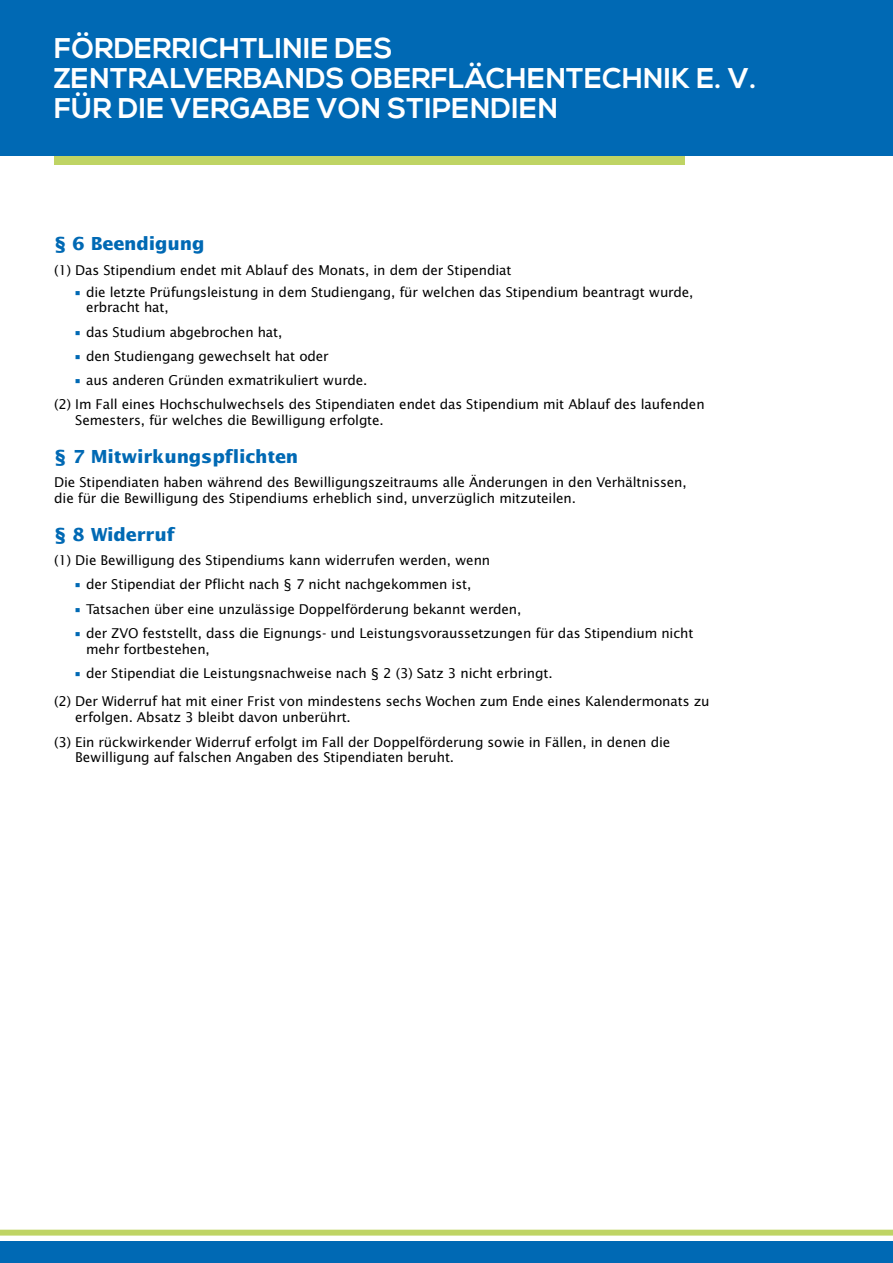
<style>
.page{position:relative;width:893px;height:1263px;background:#fff}
.page>*{position:absolute;margin:0;border:0;box-sizing:border-box;transform-origin:0 0}
.t1{font:700 28.5px/30px "Nexa";letter-spacing:.01em;color:#fff}
.t2{font:700 18px "Lucida Sans";letter-spacing:-.01em;color:#0069b4}
.t3{font:13.5px/15.8px "Lucida Sans";letter-spacing:-.01em;color:#000}
.s1{color:#0069b4}
</style>
<div class="page">
<div style="left:54px;top:150px;width:631px;height:15px;background:#bfd464"></div>
<div style="left:0;top:0;width:893px;height:155px;background:#0069b4"></div>
<div style="left:0;top:1241px;width:893px;height:22px;background:#0069b4"></div>
<div style="left:0;top:1230px;width:893px;height:5px;background:#bfd464"></div>
<h1 class="t1" style="left:54px;top:35px;width:704px">FÖRDERRICHTLINIE DES<br>ZENTRALVERBANDS OBERFLÄCHENTECHNIK E. V.<br>FÜR DIE VERGABE VON STIPENDIEN</h1>
<h2 class="t2" style="left:54px;top:233px;width:152px">§ 6 Beendigung</h2>
<p class="t3" style="left:54px;top:261px;width:459px">(1) Das Stipendium endet mit Ablauf des Monats, in dem der Stipendiat</p>
<p class="t3" style="left:86px;top:284px;width:609px;text-indent:-13px"><span class="s1">•</span> die letzte Prüfungsleistung in dem Studiengang, für welchen das Stipendium beantragt wurde, erbracht hat,</p>
<p class="t3" style="left:73px;top:324px;width:210px"><span class="s1">•</span> das Studium abgebrochen hat,</p>
<p class="t3" style="left:73px;top:348px;width:257px"><span class="s1">•</span> den Studiengang gewechselt hat oder</p>
<p class="t3" style="left:54px;top:368px;width:652px;line-height:24.3px;text-indent:19px"><span class="s1">•</span> aus anderen Gründen exmatrikuliert wurde.<br>(2) Im Fall eines Hochschulwechsels des Stipendiaten endet das Stipendium mit Ablauf des laufenden</p>
<p class="t3" style="left:75px;top:412px;width:310px">Semesters, für welches die Bewilligung erfolgte.</p>
<h2 class="t2" style="left:54px;top:446px;width:246px">§ 7 Mitwirkungspflichten</h2>
<p class="t3" style="left:54px;top:474px;width:634px">Die Stipendiaten haben während des Bewilligungszeitraums alle Änderungen in den Verhältnissen, die für die Bewilligung des Stipendiums erheblich sind, unverzüglich mitzuteilen.</p>
<h2 class="t2" style="left:54px;top:523px;width:122px">§ 8 Widerruf</h2>
<p class="t3" style="left:54px;top:552px;width:438px">(1) Die Bewilligung des Stipendiums kann widerrufen werden, wenn</p>
<p class="t3" style="left:73px;top:576px;width:399px"><span class="s1">•</span> der Stipendiat der Pflicht nach § 7 nicht nachgekommen ist,</p>
<p class="t3" style="left:73px;top:601px;width:449px"><span class="s1">•</span> Tatsachen über eine unzulässige Doppelförderung bekannt werden,</p>
<p class="t3" style="left:86px;top:625px;width:609px;text-indent:-13px"><span class="s1">•</span> der ZVO feststellt, dass die Eignungs- und Leistungsvoraussetzungen für das Stipendium nicht mehr fortbestehen,</p>
<p class="t3" style="left:54px;top:658px;width:657px;line-height:28.5px;text-indent:19px"><span class="s1">•</span> der Stipendiat die Leistungsnachweise nach § 2 (3) Satz 3 nicht erbringt.<br>(2) Der Widerruf hat mit einer Frist von mindestens sechs Wochen zum Ende eines Kalendermonats zu</p>
<p class="t3" style="left:54px;top:705px;width:618px;line-height:24.3px;text-indent:21px">erfolgen. Absatz 3 bleibt davon unberührt.<br>(3) Ein rückwirkender Widerruf erfolgt im Fall der Doppelförderung sowie in Fällen, in denen die</p>
<p class="t3" style="left:75px;top:749px;width:380px">Bewilligung auf falschen Angaben des Stipendiaten beruht.</p>
</div>
